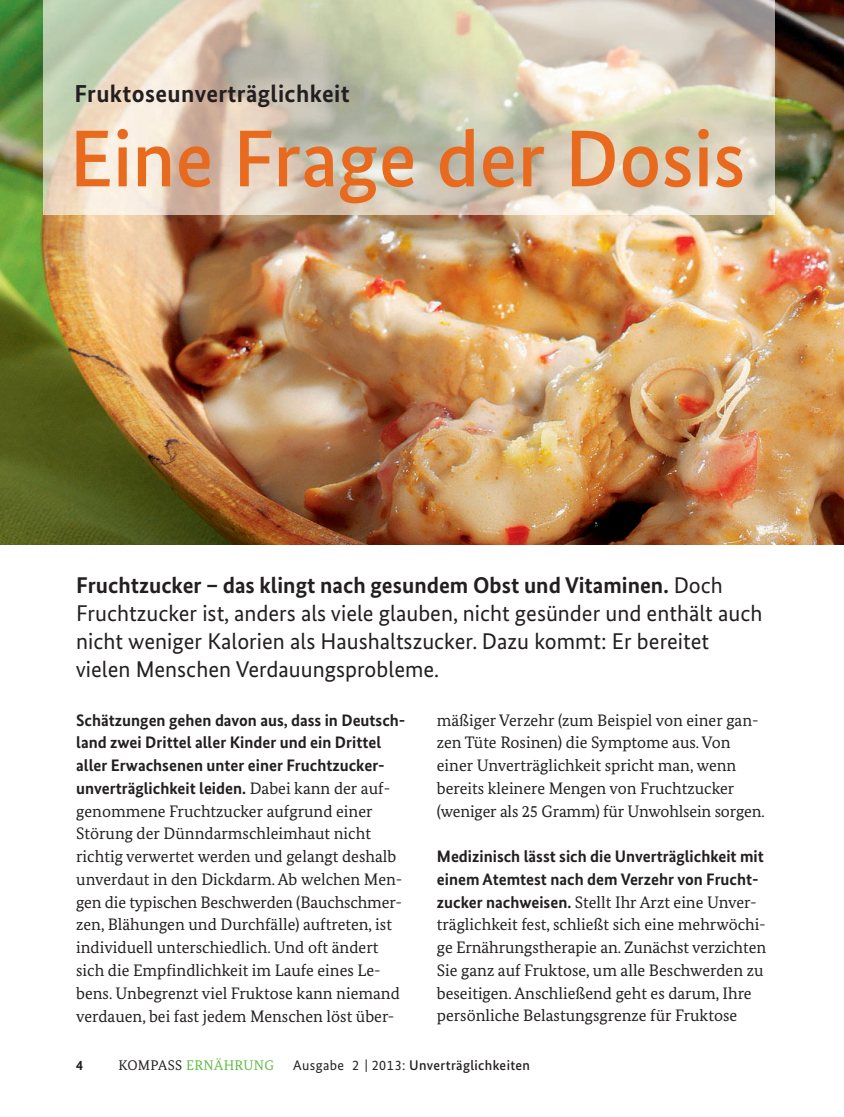
<style>
.page{position:relative;width:844px;height:1117px;background:#fff}
.page>*{position:absolute;margin:0;border:0;box-sizing:border-box;transform-origin:0 0}
.t1{font:500 80.5px "Bundes Sans";color:#e86a1f}
.t2{font:700 24.5px "Bundes Sans";letter-spacing:.015em;color:#231f20}
.t3{font:22.75px/28px "Bundes Sans";color:#231f20}
.t4{font:16.62px/22.8px "Bundes Serif";color:#231f20}
.t5{font:500 14px "Bundes Sans";letter-spacing:.025em;color:#231f20}
.t6{font:14px "Bundes Serif";letter-spacing:.025em;color:#60bb46}
.t7{font:700 14px "Bundes Sans";color:#231f20}
.s1{font-weight:700}
.s2{font-family:"Bundes Sans";font-weight:700}
.s3{color:#231f20}
.s4{font-weight:400}
</style>
<div class="page">
<img style="left:0;top:0;width:843px;height:544px">
<img style="left:44px;top:0;width:730px;height:215px">
<p class="t2" style="left:74px;top:85px;width:276px">Fruktoseunverträglichkeit</p>
<p class="t1" style="left:69px;top:129px;width:677px">Eine Frage der Dosis</p>
<p class="t3" style="left:76px;top:573px;width:688px"><span class="s1">Fruchtzucker – das klingt nach gesundem Obst und Vitaminen.</span> Doch Frucht zucker ist, anders als viele glauben, nicht gesünder und enthält auch nicht weniger Kalorien als Haushaltszucker. Dazu kommt: Er bereitet vielen Menschen Verdauungsprobleme.</p>
<p class="t4" style="left:76px;top:709px;width:330px"><span class="s2">Schätzungen gehen davon aus, dass in Deutsch&shy;land zwei Drittel aller Kinder und ein Drittel aller Erwachsenen unter einer Fruchtzucker - unverträglichkeit leiden.</span> Dabei kann der auf - genommene Fruchtzucker aufgrund einer Störung der Dünndarmschleimhaut nicht richtig verwertet werden und gelangt deshalb unverdaut in den Dickdarm. Ab welchen Men&shy;gen die typischen Beschwerden (Bauchschmer - zen, Blähungen und Durchfälle) auftreten, ist individuell unterschiedlich. Und oft ändert sich die Empfindlichkeit im Laufe eines Le&shy;bens. Unbegrenzt viel Fruktose kann niemand verdauen, bei fast jedem Menschen löst über-</p>
<p class="t4" style="left:437px;top:709px;width:329px">mäßiger Verzehr (zum Beispiel von einer gan&shy;zen Tüte Rosinen) die Symptome aus. Von einer Un verträglichkeit spricht man, wenn bereits kleinere Mengen von Frucht zucker (weniger als 25 Gramm) für Unwohlsein sorgen.</p>
<p class="t4" style="left:437px;top:846px;width:330px"><span class="s2">Medizinisch lässt sich die Unverträglichkeit mit einem Atemtest nach dem Verzehr von Frucht&shy;zucker nachweisen.</span> Stellt Ihr Arzt eine Unver&shy;träglichkeit fest, schließt sich eine mehrwöchi&shy;ge Ernährungstherapie an. Zunächst verzichten Sie ganz auf Fruktose, um alle Beschwerden zu beseitigen. Anschließend geht es darum, Ihre persönliche Belastungsgrenze für Fruktose</p>
<p class="t7" style="left:76px;top:1059px;width:8px">4</p>
<p class="t6" style="left:118px;top:1059px;width:157px"><span class="s3">KOMPASS</span> ERNÄHRUNG</p>
<p class="t5" style="left:293px;top:1059px;width:238px"><span class="s4">Ausgabe 2 | 2013:</span> Unverträglichkeiten</p>
</div>
